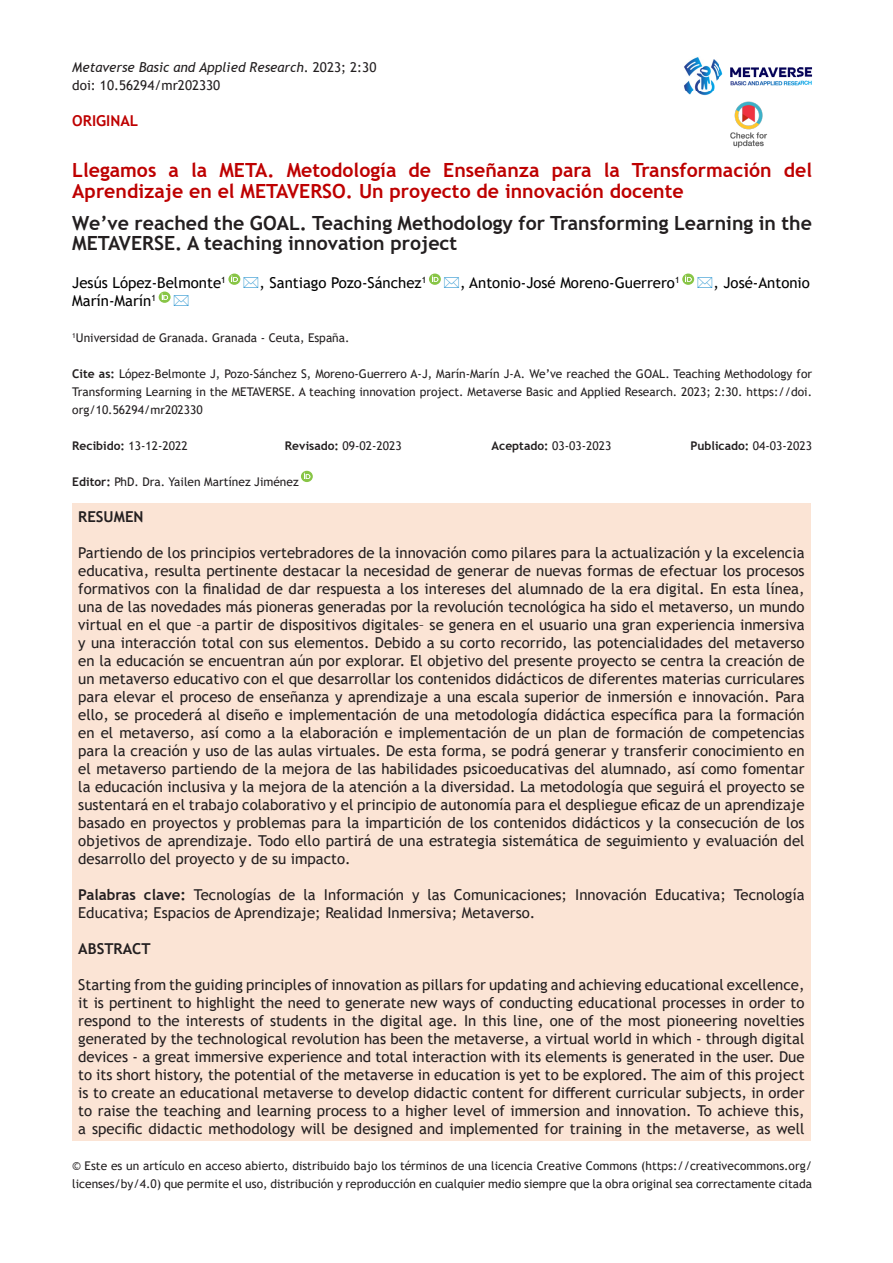
<style>
.page{position:relative;width:893px;height:1263px;background:#fff}
.page>*{position:absolute;margin:0;border:0;box-sizing:border-box;transform-origin:0 0}
.t1{font:700 19.5px/21px "Trebuchet MS";color:#be0000}
.t2{font:700 19.5px/19.5px "Trebuchet MS";color:#231f20}
.t3{font:15px/18px "Trebuchet MS";color:#231f20;text-align:justify}
.t4{font:15px "Trebuchet MS";color:#000}
.t5{font:700 15px "Trebuchet MS";color:#231f20}
.t6{font:700 15px "Trebuchet MS";color:#be0000}
.t7{font:italic 13.5px "Trebuchet MS";color:#231f20}
.t8{font:13.5px "Trebuchet MS";color:#231f20}
.t9{font:12px/18px "Trebuchet MS";color:#231f20}
.t10{font:700 12px "Trebuchet MS";color:#231f20}
.s1{font-style:normal}
.s2{font-weight:700}
.s3{font-weight:400}
</style>
<div class="page">
<div style="left:72px;top:503px;width:739px;height:637px;background:#fbe4d5"></div>
<svg style="left:301px;top:471px;width:12px;height:11px"></svg>
<img style="left:684px;top:57px;width:129px;height:39px">
<img style="left:730px;top:101px;width:38px;height:47px">
<svg style="left:228px;top:274px;width:13px;height:11px"></svg>
<svg style="left:429px;top:274px;width:12px;height:11px"></svg>
<svg style="left:682px;top:274px;width:13px;height:11px"></svg>
<svg style="left:159px;top:292px;width:12px;height:11px"></svg>
<p class="t7" style="left:72px;top:59px;width:306px">Metaverse Basic and Applied Research<span class="s1">. 2023; 2:30</span></p>
<p class="t8" style="left:72px;top:77px;width:150px">doi: 10.56294/mr202330</p>
<p class="t6" style="left:72px;top:111px;width:67px">ORIGINAL</p>
<p class="t1" style="left:72px;top:159px;width:741px">Llegamos a la META. Metodología de Enseñanza para la Transformación del<br>Aprendizaje en el METAVERSO. Un proyecto de innovación docente</p>
<p class="t2" style="left:72px;top:214px;width:741px">We’ve reached the GOAL. Teaching Methodology for Transforming Learning in the<br>METAVERSE. A teaching innovation project</p>
<p class="t4" style="left:72px;top:273px;width:155px">Jesús López-Belmonte<sup>1</sup></p>
<p class="t4" style="left:260px;top:273px;width:168px">, Santiago Pozo-Sánchez<sup>1</sup></p>
<p class="t4" style="left:460px;top:273px;width:221px">, Antonio-José Moreno-Guerrero<sup>1</sup></p>
<p class="t4" style="left:713px;top:273px;width:98px">, José-Antonio</p>
<p class="t4" style="left:72px;top:291px;width:85px">Marín-Marín<sup>1</sup></p>
<p class="t9" style="left:72px;top:329px;width:279px"><sup>1</sup>Universidad de Granada. Granada - Ceuta, España.</p>
<p class="t9" style="left:72px;top:365px;width:741px;text-align:justify"><span class="s2">Cite as:</span> López-Belmonte J, Pozo-Sánchez S, Moreno-Guerrero A-J, Marín-Marín J-A. We’ve reached the GOAL. Teaching Methodology for Transforming Learning in the METAVERSE. A teaching innovation project. Metaverse Basic and Applied Research. 2023; 2:30. https://doi. org/10.56294/mr202330</p>
<p class="t9" style="left:72px;top:437px;width:117px"><span class="s2">Recibido:</span> 13-12-2022</p>
<p class="t9" style="left:285px;top:437px;width:118px"><span class="s2">Revisado:</span> 09-02-2023</p>
<p class="t9" style="left:492px;top:437px;width:121px"><span class="s2">Aceptado:</span> 03-03-2023</p>
<p class="t10" style="left:690px;top:438px;width:123px">Publicado: <span class="s3">04-03-2023</span></p>
<p class="t9" style="left:72px;top:473px;width:228px"><span class="s2">Editor:</span> PhD. Dra. Yailen Martínez Jiménez</p>
<p class="t5" style="left:78px;top:507px;width:67px">RESUMEN</p>
<p class="t3" style="left:78px;top:544px;width:728px">Partiendo de los principios vertebradores de la innovación como pilares para la actualización y la excelencia educativa, resulta pertinente destacar la necesidad de generar de nuevas formas de efectuar los procesos formativos con la finalidad de dar respuesta a los intereses del alumnado de la era digital. En esta línea, una de las novedades más pioneras generadas por la revolución tecnológica ha sido el metaverso, un mundo virtual en el que –a partir de dispositivos digitales– se genera en el usuario una gran experiencia inmersiva y una interacción total con sus elementos. Debido a su corto recorrido, las potencialidades del metaverso en la educación se encuentran aún por explorar. El objetivo del presente proyecto se centra la creación de un metaverso educativo con el que desarrollar los contenidos didácticos de diferentes materias curriculares para elevar el proceso de enseñanza y aprendizaje a una escala superior de inmersión e innovación. Para ello, se procederá al diseño e implementación de una metodología didáctica específica para la formación en el metaverso, así como a la elaboración e implementación de un plan de formación de competencias para la creación y uso de las aulas virtuales. De esta forma, se podrá generar y transferir conocimiento en el metaverso partiendo de la mejora de las habilidades psicoeducativas del alumnado, así como fomentar la educación inclusiva y la mejora de la atención a la diversidad. La metodología que seguirá el proyecto se sustentará en el trabajo colaborativo y el principio de autonomía para el despliegue eficaz de un aprendizaje basado en proyectos y problemas para la impartición de los contenidos didácticos y la consecución de los objetivos de aprendizaje. Todo ello partirá de una estrategia sistemática de seguimiento y evaluación del desarrollo del proyecto y de su impacto.</p>
<p class="t3" style="left:78px;top:886px;width:728px"><span class="s2">Palabras clave:</span> Tecnologías de la Información y las Comunicaciones; Innovación Educativa; Tecnología<br>Educativa; Espacios de Aprendizaje; Realidad Inmersiva; Metaverso.</p>
<p class="t5" style="left:78px;top:939px;width:74px">ABSTRACT</p>
<p class="t3" style="left:78px;top:976px;width:728px">Starting from the guiding principles of innovation as pillars for updating and achieving educational excellence, it is pertinent to highlight the need to generate new ways of conducting educational processes in order to respond to the interests of students in the digital age. In this line, one of the most pioneering novelties generated by the technological revolution has been the metaverse, a virtual world in which - through digital devices - a great immersive experience and total interaction with its elements is generated in the user. Due to its short history, the potential of the metaverse in education is yet to be explored. The aim of this project is to create an educational metaverse to develop didactic content for different curricular subjects, in order to raise the teaching and learning process to a higher level of immersion and innovation. To achieve this, a specific didactic methodology will be designed and implemented for training in the metaverse, as well</p>
<p class="t9" style="left:72px;top:1157px;width:741px">© Este es un artículo en acceso abierto, distribuido bajo los términos de una licencia Creative Commons (https://creativecommons.org/ licenses/by/4.0) que permite el uso, distribución y reproducción en cualquier medio siempre que la obra original sea correctamente citada</p>
</div>
